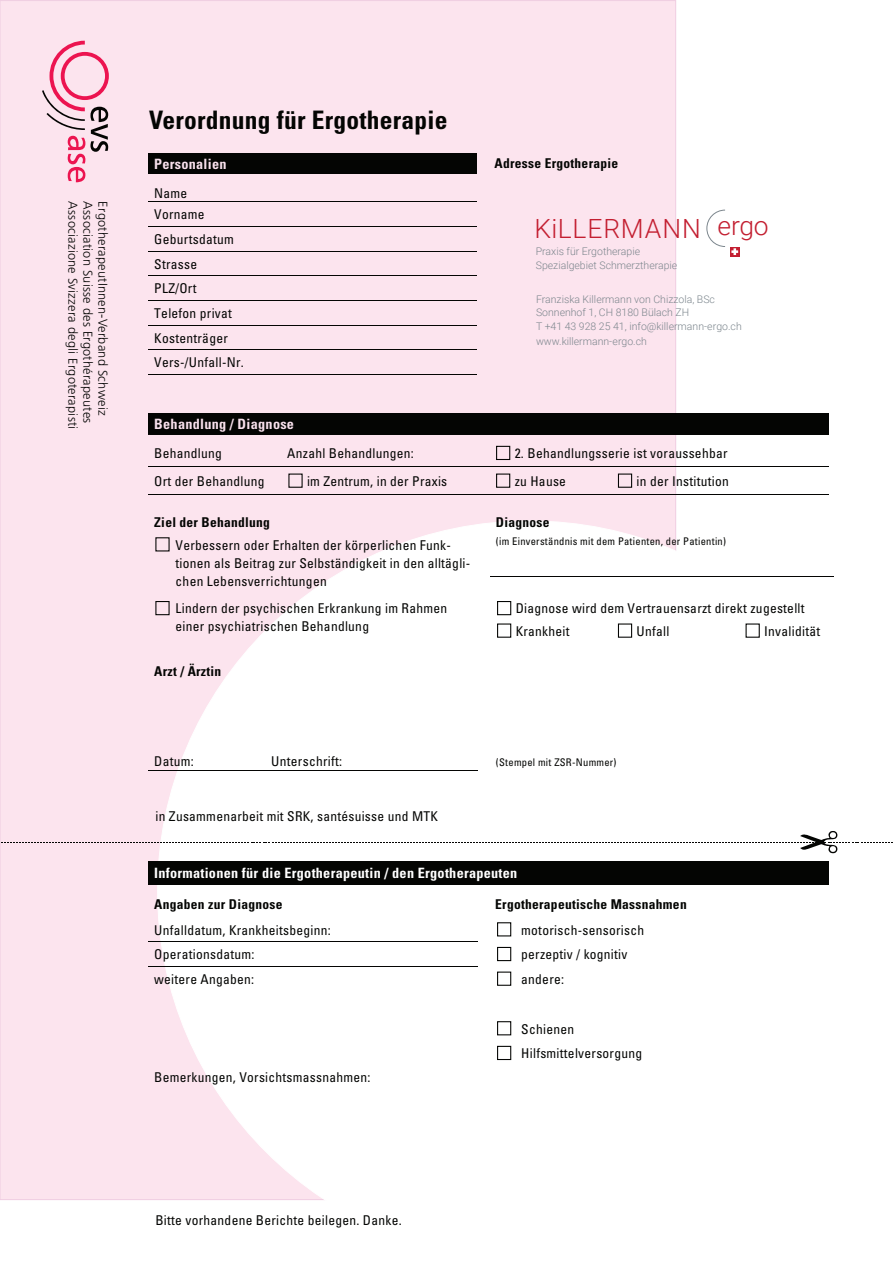
<style>
.page{position:relative;width:893px;height:1263px;background:#fff}
.page>*{position:absolute;margin:0;border:0;box-sizing:border-box;transform-origin:0 0}
.t1{font:300 26.4px "Roboto";letter-spacing:.03em;color:#c31f31}
.t2{font:700 condensed 25.5px "Univers";letter-spacing:.01em;color:#040503}
.t3{font:700 condensed 14.25px "Univers";letter-spacing:.02em;color:#fff}
.t4{font:700 condensed 14.25px "Univers";letter-spacing:.02em;color:#f8e0ec}
.t5{font:condensed 13.5px/24.6px "Univers";letter-spacing:.02em;color:#040503}
.t6{font:700 condensed 13.5px "Univers";letter-spacing:.02em;color:#040503}
.t7{font:300 12.75px "Frutiger";letter-spacing:.02em;color:#040503}
.t8{font:300 10.5px/14px "Roboto";color:#7c868d}
.t9{font:condensed 10.5px "Univers";letter-spacing:.025em;color:#040503}
</style>
<div class="page">
<div style="left:0;top:1px;width:676px;height:1198px;background:#fce4ee"></div>
<svg style="left:158px;top:521px;width:735px;height:679px"></svg>
<svg style="left:1px;top:831px;width:891px;height:22px"></svg>
<div style="left:149px;top:153px;width:328px;height:21px;background:#040503"></div>
<hr style="left:149px;top:174px;width:328px;height:1px;background:#040503">
<hr style="left:149px;top:201px;width:328px;height:1px;background:#040503">
<hr style="left:149px;top:226px;width:328px;height:1px;background:#040503">
<hr style="left:149px;top:251px;width:328px;height:1px;background:#040503">
<hr style="left:149px;top:275px;width:328px;height:1px;background:#040503">
<hr style="left:149px;top:300px;width:328px;height:1px;background:#040503">
<hr style="left:149px;top:325px;width:328px;height:1px;background:#040503">
<hr style="left:149px;top:349px;width:328px;height:1px;background:#040503">
<hr style="left:149px;top:374px;width:328px;height:1px;background:#040503">
<div style="left:149px;top:414px;width:329px;height:20px;background:#040503"></div>
<div style="left:478px;top:414px;width:351px;height:20px;background:#040503"></div>
<div style="left:496px;top:446px;width:14px;height:14px;border:1px solid #040503"></div>
<hr style="left:149px;top:434px;width:329px;height:1px;background:#040503">
<hr style="left:479px;top:434px;width:350px;height:1px;background:#040503">
<div style="left:288px;top:473px;width:15px;height:15px;border:1px solid #040503"></div>
<div style="left:496px;top:473px;width:14px;height:15px;border:1px solid #040503"></div>
<div style="left:618px;top:473px;width:14px;height:15px;border:1px solid #040503"></div>
<hr style="left:149px;top:466px;width:680px;height:1px;background:#040503">
<hr style="left:149px;top:494px;width:680px;height:1px;background:#040503">
<hr style="left:490px;top:576px;width:344px;height:1px;background:#040503">
<div style="left:155px;top:601px;width:15px;height:14px;border:1px solid #040503"></div>
<div style="left:497px;top:601px;width:14px;height:14px;border:1px solid #040503"></div>
<div style="left:497px;top:623px;width:14px;height:15px;border:1px solid #040503"></div>
<div style="left:618px;top:623px;width:14px;height:15px;border:1px solid #040503"></div>
<div style="left:745px;top:623px;width:15px;height:15px;border:1px solid #040503"></div>
<hr style="left:149px;top:770px;width:329px;height:1px;background:#040503">
<div style="left:149px;top:861px;width:680px;height:24px;background:#040503"></div>
<div style="left:497px;top:922px;width:14px;height:14px;border:1px solid #040503"></div>
<div style="left:497px;top:947px;width:14px;height:14px;border:1px solid #040503"></div>
<hr style="left:149px;top:941px;width:329px;height:1px;background:#040503">
<div style="left:497px;top:971px;width:14px;height:15px;border:1px solid #040503"></div>
<hr style="left:149px;top:966px;width:329px;height:1px;background:#040503">
<div style="left:497px;top:1021px;width:14px;height:14px;border:1px solid #040503"></div>
<div style="left:497px;top:1046px;width:14px;height:14px;border:1px solid #040503"></div>
<svg style="left:42px;top:41px;width:67px;height:141px"></svg>
<svg style="left:730px;top:247px;width:10px;height:9px"></svg>
<svg style="left:706px;top:209px;width:32px;height:46px"></svg>
<p class="t7" style="left:80px;top:201px;width:229px;rotate:90deg">Associazione Svizzera degli Ergoterapisti</p>
<p class="t7" style="left:95px;top:201px;width:223px;rotate:90deg">Association Suisse des Ergothérapeutes</p>
<p class="t7" style="left:110px;top:201px;width:215px;rotate:90deg">ErgotherapeutInnen-Verband Schweiz</p>
<h2 class="t2" style="left:149px;top:104px;width:300px">Verordnung für Ergotherapie</h2>
<p class="t4" style="left:154px;top:155px;width:74px">Personalien</p>
<p class="t6" style="left:494px;top:155px;width:125px">Adresse Ergotherapie</p>
<p class="t5" style="left:154px;top:182px;width:52px;line-height:21.8px">Name<br>Vorname</p>
<p class="t5" style="left:154px;top:227px;width:91px">Geburtsdatum<br>Strasse<br>PLZ/Ort<br>Telefon privat<br>Kostenträger<br>Vers-/Unfall-Nr.</p>
<h1 class="t1" style="left:534px;top:210px;width:236px">KiLLERMANN ergo</h1>
<p class="t8" style="left:536px;top:244px;width:143px;line-height:13.5px">Praxis für Ergotherapie<br>Spezialgebiet Schmerztherapie</p>
<p class="t8" style="left:536px;top:291px;width:207px">Franziska Killermann von Chizzola, BSc Sonnenhof 1, CH 8180 Bülach ZH<br>T +41 43 928 25 41, info@killermann-ergo.ch www.killermann-ergo.ch</p>
<p class="t4" style="left:154px;top:415px;width:141px">Behandlung / Diagnose</p>
<p class="t5" style="left:154px;top:441px;width:69px">Behandlung</p>
<p class="t5" style="left:287px;top:441px;width:128px">Anzahl Behandlungen:</p>
<p class="t5" style="left:515px;top:441px;width:214px">2. Behandlungsserie ist voraussehbar</p>
<p class="t5" style="left:154px;top:469px;width:112px">Ort der Behandlung</p>
<p class="t5" style="left:307px;top:469px;width:142px">im Zentrum, in der Praxis</p>
<p class="t5" style="left:515px;top:469px;width:53px">zu Hause</p>
<p class="t5" style="left:637px;top:469px;width:94px">in der Institution</p>
<p class="t6" style="left:496px;top:514px;width:55px">Diagnose</p>
<p class="t9" style="left:496px;top:535px;width:232px">(im Einverständnis mit dem Patienten, der Patientin)</p>
<p class="t6" style="left:154px;top:514px;width:117px">Ziel der Behandlung</p>
<p class="t5" style="left:176px;top:536px;width:296px;line-height:18px">Verbessern oder Erhalten der körperlichen Funk&shy;tionen als Beitrag zur Selbständigkeit in den alltägli&shy;chen Lebensverrichtungen</p>
<p class="t5" style="left:176px;top:599px;width:273px;line-height:18px">Lindern der psychischen Erkrankung im Rahmen einer psychiatrischen Behandlung</p>
<p class="t5" style="left:516px;top:597px;width:290px;line-height:22.5px">Diagnose wird dem Vertrauensarzt direkt zugestellt<br>Krankheit</p>
<p class="t5" style="left:637px;top:618px;width:34px">Unfall</p>
<p class="t5" style="left:764px;top:618px;width:57px">Invalidität</p>
<p class="t6" style="left:154px;top:663px;width:69px">Arzt / Ärztin</p>
<p class="t5" style="left:154px;top:749px;width:41px">Datum:</p>
<p class="t5" style="left:271px;top:749px;width:72px">Unterschrift:</p>
<p class="t9" style="left:496px;top:756px;width:122px">(Stempel mit ZSR-Nummer)</p>
<p class="t5" style="left:155px;top:804px;width:284px">in Zusammenarbeit mit SRK, santésuisse und MTK</p>
<p class="t3" style="left:154px;top:864px;width:365px">Informationen für die Ergotherapeutin / den Ergotherapeuten</p>
<p class="t6" style="left:154px;top:896px;width:130px">Angaben zur Diagnose</p>
<p class="t6" style="left:495px;top:896px;width:193px">Ergotherapeutische Massnahmen</p>
<p class="t5" style="left:154px;top:917px;width:178px">Unfalldatum, Krankheitsbeginn:</p>
<p class="t5" style="left:521px;top:917px;width:125px">motorisch-sensorisch</p>
<p class="t5" style="left:154px;top:942px;width:102px">Operationsdatum:</p>
<p class="t5" style="left:521px;top:942px;width:108px">perzeptiv / kognitiv</p>
<p class="t5" style="left:154px;top:966px;width:101px">weitere Angaben:</p>
<p class="t5" style="left:521px;top:966px;width:44px">andere:</p>
<p class="t5" style="left:521px;top:1016px;width:122px">Schienen<br>Hilfsmittelversorgung</p>
<p class="t5" style="left:154px;top:1065px;width:218px">Bemerkungen, Vorsichtsmassnahmen:</p>
<p class="t5" style="left:155px;top:1208px;width:248px">Bitte vorhandene Berichte beilegen. Danke.</p>
</div>
